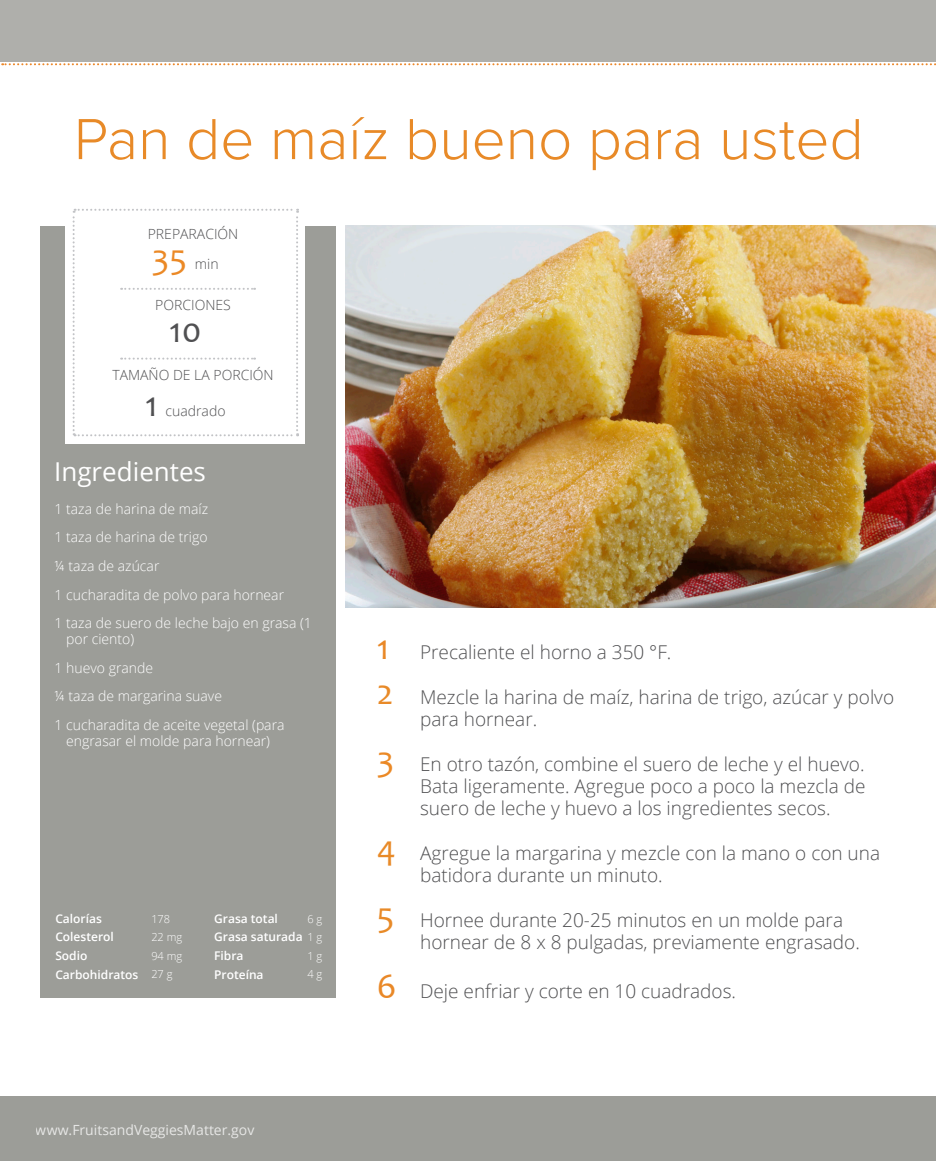
<style>
.page{position:relative;width:936px;height:1161px;background:#fff}
.page>*{position:absolute;margin:0;border:0;box-sizing:border-box;transform-origin:0 0}
.Body___Circle_1{font:300 60px "Proxima Nova";color:#e88a28}
.t1{font:36px "Candara";color:#505052}
.Blue_Instructions{font:36px "Candara";color:#eb8926}
.Title___Circle_1{font:26px "Open Sans";color:#fff}
.Blue_Instructions-2{font:300 19px/22px "Open Sans";color:#505052}
.Body_Text_Right_Just{font:300 14px/16px "Open Sans";color:#fff}
.Blue_Instructions-3{font:300 14px "Open Sans";color:#505052}
.t2{font:14px "Open Sans";color:#fff}
.t3{font:600 12px/18.6px "Open Sans";color:#fff}
.Body_Text{font:300 11px "Open Sans";color:#fff}
.s1{font-weight:300;font-size:11px}
.s2{font-family:"Candara";font-weight:400;font-size:36px;color:#e98827}
.s3{font-family:"Candara";font-weight:400;font-size:36px;color:#e88a28}
.s4{font-family:"Candara";font-weight:400;font-size:36px;color:#eb8926}
</style>
<div class="page">
<div style="left:0;top:0;width:936px;height:61px;background:#afafab"></div>
<div style="left:0;top:1097px;width:936px;height:64px;background:#9c9d98"></div>
<div style="left:40px;top:226px;width:295px;height:772px;background:#9c9d98"></div>
<div style="left:65px;top:196px;width:240px;height:247px;background:#fff"></div>
<svg style="left:73px;top:209px;width:225px;height:227px"></svg>
<svg style="left:2px;top:63px;width:934px;height:2px"></svg>
<img style="left:345px;top:226px;width:591px;height:382px">
<p class="Body___Circle_1" style="left:74px;top:105px;width:791px">Pan de maíz bueno para usted</p>
<p class="Blue_Instructions-3" style="left:148px;top:224px;width:92px">PREPARACIÓN</p>
<p class="Blue_Instructions" style="left:152px;top:235px;width:37px">35</p>
<p class="Blue_Instructions-3" style="left:195px;top:255px;width:25px">min</p>
<p class="Blue_Instructions-3" style="left:155px;top:295px;width:77px">PORCIONES</p>
<p class="t1" style="left:169px;top:308px;width:34px">10</p>
<p class="Blue_Instructions-3" style="left:112px;top:365px;width:163px">TAMAÑO DE LA PORCIÓN</p>
<p class="t1" style="left:145px;top:382px;width:14px">1</p>
<p class="Blue_Instructions-3" style="left:166px;top:401px;width:62px">cuadrado</p>
<p class="Title___Circle_1" style="left:54px;top:454px;width:153px">Ingredientes</p>
<p class="Body_Text_Right_Just" style="left:55px;top:500px;width:155px">1 taza de harina de maíz</p>
<p class="Body_Text_Right_Just" style="left:55px;top:529px;width:155px">1 taza de harina de trigo</p>
<p class="Body_Text_Right_Just" style="left:55px;top:558px;width:106px">¼ taza de azúcar</p>
<p class="Body_Text_Right_Just" style="left:55px;top:586px;width:231px">1 cucharadita de polvo para hornear</p>
<p class="Body_Text_Right_Just" style="left:66px;top:615px;width:247px;text-indent:-12px">1 taza de suero de leche bajo en grasa (1 por ciento)</p>
<p class="Body_Text_Right_Just" style="left:55px;top:659px;width:100px">1 huevo grande</p>
<p class="Body_Text_Right_Just" style="left:55px;top:688px;width:169px">¼ taza de margarina suave</p>
<p class="Body_Text_Right_Just" style="left:55px;top:717px;width:232px;text-align:center">1 cucharadita de aceite vegetal (para engrasar el molde para hornear)</p>
<p class="t3" style="left:55px;top:909px;width:85px">Calorías<br>Colesterol<br>Sodio<br>Carbohidratos</p>
<p class="t3" style="left:214px;top:909px;width:110px">Grasa total<br>Grasa saturada <span class="s1">1 g<br></span>Fibra<br>Proteína</p>
<p class="Body_Text" style="left:151px;top:911px;width:20px">178</p>
<p class="Body_Text" style="left:151px;top:930px;width:32px">22 mg</p>
<p class="Body_Text" style="left:151px;top:948px;width:32px">94 mg</p>
<p class="Body_Text" style="left:151px;top:967px;width:23px">27 g</p>
<p class="Body_Text" style="left:307px;top:911px;width:16px">6 g</p>
<p class="Body_Text" style="left:307px;top:948px;width:16px">1 g</p>
<p class="Body_Text" style="left:307px;top:967px;width:16px">4 g</p>
<p class="t2" style="left:36px;top:1120px;width:220px">www.FruitsandVeggiesMatter.gov</p>
<p class="Blue_Instructions-2" style="left:377px;top:640px;width:296px"><span class="s2">1</span> Precaliente el horno a 350 °F.</p>
<p class="Blue_Instructions-2" style="left:420px;top:685px;width:476px;text-indent:-43px"><span class="s3">2</span> Mezcle la harina de maíz, harina de trigo, azúcar y polvo para hornear.</p>
<p class="Blue_Instructions-2" style="left:420px;top:752px;width:447px;text-align:justify;text-indent:-43px"><span class="s4">3</span> En otro tazón, combine el suero de leche y el huevo.<br>Bata ligeramente. Agregue poco a poco la mezcla de suero de leche y huevo a los ingredientes secos.</p>
<p class="Blue_Instructions-2" style="left:420px;top:841px;width:462px;text-indent:-43px"><span class="s3">4</span> Agregue la margarina y mezcle con la mano o con una batidora durante un minuto.</p>
<p class="Blue_Instructions-2" style="left:420px;top:908px;width:441px;text-indent:-43px"><span class="s3">5</span> Hornee durante 20-25 minutos en un molde para hornear de 8 x 8 pulgadas, previamente engrasado.</p>
<p class="Blue_Instructions-2" style="left:377px;top:979px;width:361px"><span class="s2">6</span> Deje enfriar y corte en 10 cuadrados.</p>
</div>
